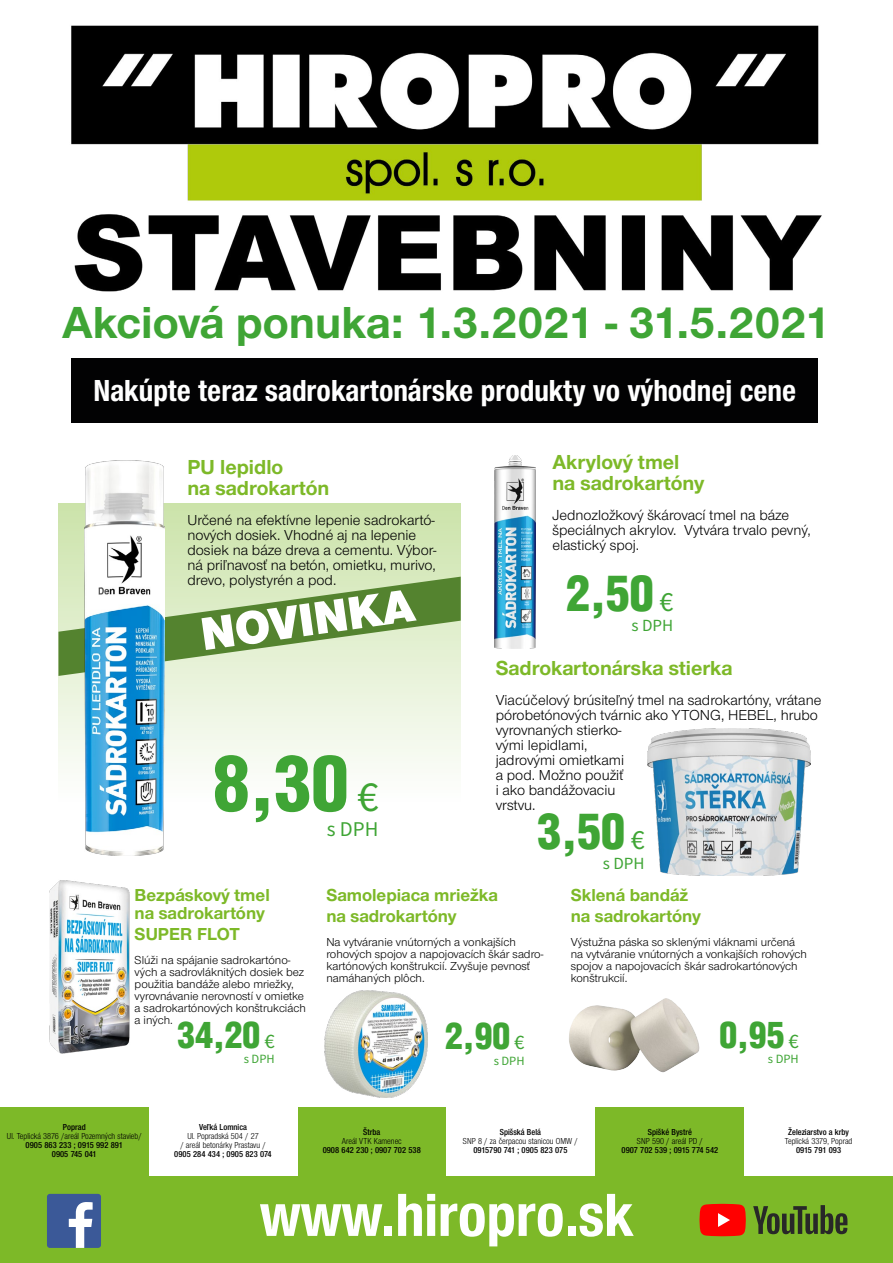
<style>
.page{position:relative;width:893px;height:1263px;background:#fff}
.page>*{position:absolute;margin:0;border:0;box-sizing:border-box;transform-origin:0 0}
.t1{font:900 74.1px "Switzerland Cond";color:#3fa535}
.t2{font:63px "Nimbus Sans Novus TOT Bol Con";color:#fff}
.t3{font:900 48px "Switzerland Cond";color:#3fa535}
.t4{font:900 48px "Nimbus Sans Novus TOT";color:#fff}
.t5{font:700 46.5px "Nimbus Sans Novus TOT";color:#3fa535}
.t6{font:900 35.55px "Switzerland Cond";color:#3fa535}
.t7{font:31.5px "Nimbus Sans Novus TOT Bol Con";color:#fff}
.t8{font:700 21px/21px "Nimbus Sans Novus TOT";color:#7db928}
.t9{font:21px "Source Sans Pro";color:#3fa535}
.t10{font:700 18px/21px "Nimbus Sans Novus TOT";color:#7db928}
.t11{font:16.95px "Source Sans Pro";color:#3fa535}
.t12{font:15px/15px "Nimbus Sans Novus TOT";color:#000}
.t13{font:12.6px "Source Sans Pro";color:#3fa535}
.t14{font:12px/12px "Nimbus Sans Novus TOT";color:#000}
.t15{font:9px/9px "Nimbus Sans Novus TOT Sem Bol Con";color:#000;text-align:center}
.t16{font:9px/9px "Nimbus Sans Novus TOT Reg Con";color:#000;text-align:center}
.s1{font-family:"Source Sans Pro";font-weight:400;font-size:43.05px}
.s2{font-family:"Source Sans Pro";font-weight:400;font-size:27.9px}
.s3{font-family:"Source Sans Pro";font-weight:400;font-size:20.55px}
</style>
<div class="page">
<svg style="left:58px;top:504px;width:403px;height:265px;background:#e2efd0"></svg>
<svg style="left:58px;top:577px;width:403px;height:99px;background:#a2be86"></svg>
<img style="left:71px;top:25px;width:751px;height:267px">
<div style="left:0;top:1108px;width:893px;height:155px;background:#7db928"></div>
<div style="left:149px;top:1106px;width:148px;height:70px;background:#fff"></div>
<div style="left:446px;top:1106px;width:149px;height:70px;background:#fff"></div>
<div style="left:744px;top:1106px;width:149px;height:70px;background:#fff"></div>
<div style="left:71px;top:358px;width:747px;height:65px;background:#020203"></div>
<img style="left:85px;top:460px;width:80px;height:396px">
<img style="left:494px;top:455px;width:41px;height:193px">
<img style="left:647px;top:728px;width:164px;height:148px">
<img style="left:50px;top:880px;width:80px;height:174px">
<img style="left:324px;top:990px;width:103px;height:107px">
<img style="left:569px;top:998px;width:130px;height:74px">
<div style="left:47px;top:1194px;width:54px;height:54px;background:#3b5998;border-radius:3px"></div>
<svg style="left:69px;top:1202px;width:24px;height:46px"></svg>
<svg style="left:699px;top:1204px;width:47px;height:32px;background:#f61a10"></svg>
<svg style="left:753px;top:1205px;width:94px;height:29px"></svg>
<h3 class="t5" style="left:62px;top:295px;width:770px">Akciová ponuka: 1.3.2021 - 31.5.2021</h3>
<h3 class="t7" style="left:93px;top:372px;width:704px">Nakúpte teraz sadrokartonárske produkty vo výhodnej cene</h3>
<h3 class="t8" style="left:187px;top:456px;width:143px">PU lepidlo<br>na sadrokartón</h3>
<p class="t12" style="left:187px;top:512px;width:250px">Určené na efektívne lepenie sadrokartó&shy;nových dosiek. Vhodné aj na lepenie dosiek na báze dreva a cementu. Výbor&shy;ná priľnavosť na betón, omietku, murivo, drevo, polystyrén a pod.</p>
<h3 class="t4" style="left:197px;top:607px;width:217px;rotate:-8deg">NOVINKA</h3>
<h1 class="t1" style="left:213px;top:736px;width:167px">8,30 <span class="s1">€</span></h1>
<h3 class="t9" style="left:327px;top:815px;width:53px">s DPH</h3>
<h3 class="t8" style="left:552px;top:452px;width:153px">Akrylový tmel na sadrokartóny</h3>
<p class="t12" style="left:552px;top:508px;width:260px">Jednozložkový škárovací tmel na báze špeciálnych akrylov. Vytvára trvalo pevný, elastický spoj.</p>
<h3 class="t3" style="left:566px;top:562px;width:109px">2,50 <span class="s2">€</span></h3>
<p class="t11" style="left:632px;top:615px;width:43px">s DPH</p>
<h3 class="t8" style="left:496px;top:658px;width:238px">Sadrokartonárska stierka</h3>
<p class="t12" style="left:496px;top:693px;width:327px">Viacúčelový brúsiteľný tmel na sadrokartóny, vrátane pórobetónových tvárnic ako YTONG, HEBEL, hrubo vyrovnaných stierko-<br>vými lepidlami,<br>jadrovými omietkami<br>a pod. Možno použiť<br>i ako bandážovaciu<br>vrstvu.</p>
<h3 class="t3" style="left:537px;top:800px;width:109px">3,50 <span class="s2">€</span></h3>
<p class="t11" style="left:603px;top:853px;width:43px">s DPH</p>
<p class="t10" style="left:135px;top:886px;width:137px;line-height:18px">Bezpáskový tmel na sadrokartóny</p>
<p class="t10" style="left:135px;top:923px;width:107px">SUPER FLOT</p>
<p class="t14" style="left:135px;top:954px;width:173px">Slúži na spájanie sadrokartóno&shy;vých a sadrovláknitých dosiek bez použitia bandáže alebo mriežky, vyrovnávanie nerovností v omietke a sadrokartónových konštrukciách a iných.</p>
<h3 class="t6" style="left:178px;top:1012px;width:99px">34,20 <span class="s3">€</span></h3>
<p class="t13" style="left:244px;top:1051px;width:32px">s DPH</p>
<p class="t10" style="left:326px;top:884px;width:173px">Samolepiaca mriežka na sadrokartóny</p>
<p class="t14" style="left:326px;top:936px;width:219px">Na vytváranie vnútorných a vonkajších rohových spojov a napojovacích škár sadro&shy;kartónových konštrukcií. Zvyšuje pevnosť namáhaných plôch.</p>
<h3 class="t6" style="left:445px;top:1013px;width:81px">2,90 <span class="s3">€</span></h3>
<p class="t13" style="left:494px;top:1052px;width:32px">s DPH</p>
<p class="t10" style="left:571px;top:884px;width:132px">Sklená bandáž na sadrokartóny</p>
<p class="t14" style="left:571px;top:936px;width:238px">Výstužna páska so sklenými vláknami určená na vytváranie vnútorných a vonkajších rohových spojov a napojovacích škár sadrokartónových konštrukcií.</p>
<h3 class="t6" style="left:719px;top:1012px;width:81px">0,95 <span class="s3">€</span></h3>
<p class="t13" style="left:768px;top:1051px;width:32px">s DPH</p>
<p class="t15" style="left:63px;top:1123px;width:24px">Poprad</p>
<p class="t16" style="left:7px;top:1132px;width:136px">Ul. Teplická 3876 /areál Pozemných stavieb/</p>
<p class="t15" style="left:26px;top:1141px;width:99px">0905 863 233 ; 0915 992 891<br>0905 745 041</p>
<p class="t15" style="left:199px;top:1123px;width:49px">Veľká Lomnica</p>
<p class="t16" style="left:180px;top:1132px;width:87px">Ul. Popradská 504 / 27<br>/ areál betonárky Prastavu /</p>
<p class="t15" style="left:174px;top:1150px;width:99px">0905 284 434 ; 0905 823 074</p>
<p class="t15" style="left:363px;top:1127px;width:19px">Štrba</p>
<p class="t16" style="left:342px;top:1136px;width:61px">Areál VTK Kamenec</p>
<p class="t15" style="left:323px;top:1145px;width:100px">0908 642 230 ; 0907 702 538</p>
<p class="t15" style="left:500px;top:1127px;width:43px">Spišská Belá</p>
<p class="t16" style="left:463px;top:1136px;width:116px">SNP 8 / za čerpacou stanicou OMW /</p>
<p class="t15" style="left:473px;top:1145px;width:96px">0915790 741 ; 0905 823 075</p>
<p class="t15" style="left:648px;top:1127px;width:46px">Spišké Bystré</p>
<p class="t16" style="left:637px;top:1136px;width:67px">SNP 590 / areál PD /</p>
<p class="t15" style="left:621px;top:1145px;width:98px">0907 702 539 ; 0915 774 542</p>
<p class="t15" style="left:788px;top:1127px;width:62px">Železiarstvo a krby</p>
<p class="t16" style="left:785px;top:1136px;width:69px">Teplická 3379, Poprad</p>
<p class="t15" style="left:796px;top:1145px;width:47px">0915 791 093</p>
<h2 class="t2" style="left:260px;top:1178px;width:375px">www.hiropro.sk</h2>
</div>
